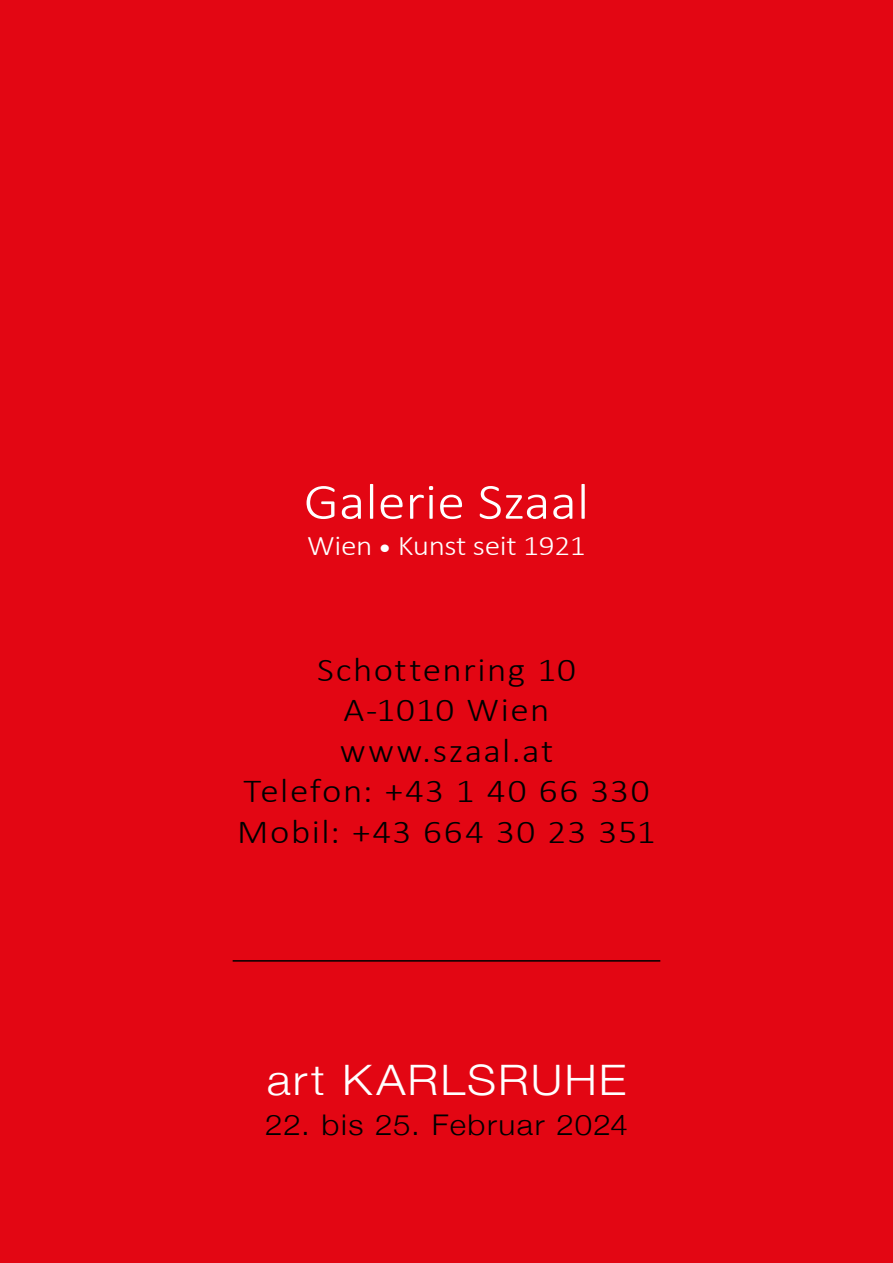
<style>
.page{position:relative;width:893px;height:1263px;background:#e30613}
.page>*{position:absolute;margin:0;border:0;box-sizing:border-box;transform-origin:0 0}
.t1{font:300 51px "Calibri";color:#fff;scale:1.1 1}
.Künstlernamen{font:300 42px "Helvetica Neue";letter-spacing:.045em;color:#fff;scale:1.1 1}
.t2{font:300 33.75px "Calibri";letter-spacing:.04em;color:#000;scale:1.1 1}
.Künstlernamen-2{font:300 28.5px "Helvetica Neue";letter-spacing:.045em;color:#000;scale:1.1 1}
.t3{font:300 28.5px "Calibri";letter-spacing:-.01em;color:#fff;scale:1.1 1}
.s1{font-weight:700;font-size:21px}
</style>
<div class="page">
<hr style="left:233px;top:960px;width:427px;height:2px;background:#000">
<p class="t1" style="left:304px;top:470px;width:261px">Galerie Szaal</p>
<p class="t3" style="left:307px;top:527px;width:255px">Wien <span class="s1">•</span> Kunst seit 1921</p>
<p class="t2" style="left:317px;top:649px;width:237px">Schottenring 10</p>
<p class="t2" style="left:343px;top:689px;width:189px">A-1010 Wien</p>
<p class="t2" style="left:340px;top:730px;width:196px">www.szaal.at</p>
<p class="t2" style="left:243px;top:770px;width:371px">Telefon: +43 1 40 66 330</p>
<p class="t2" style="left:237px;top:811px;width:382px">Mobil: +43 664 30 23 351</p>
<p class="Künstlernamen" style="left:267px;top:1046px;width:328px">art KARLSRUHE</p>
<p class="Künstlernamen-2" style="left:265px;top:1102px;width:331px">22. bis 25. Februar 2024</p>
</div>
